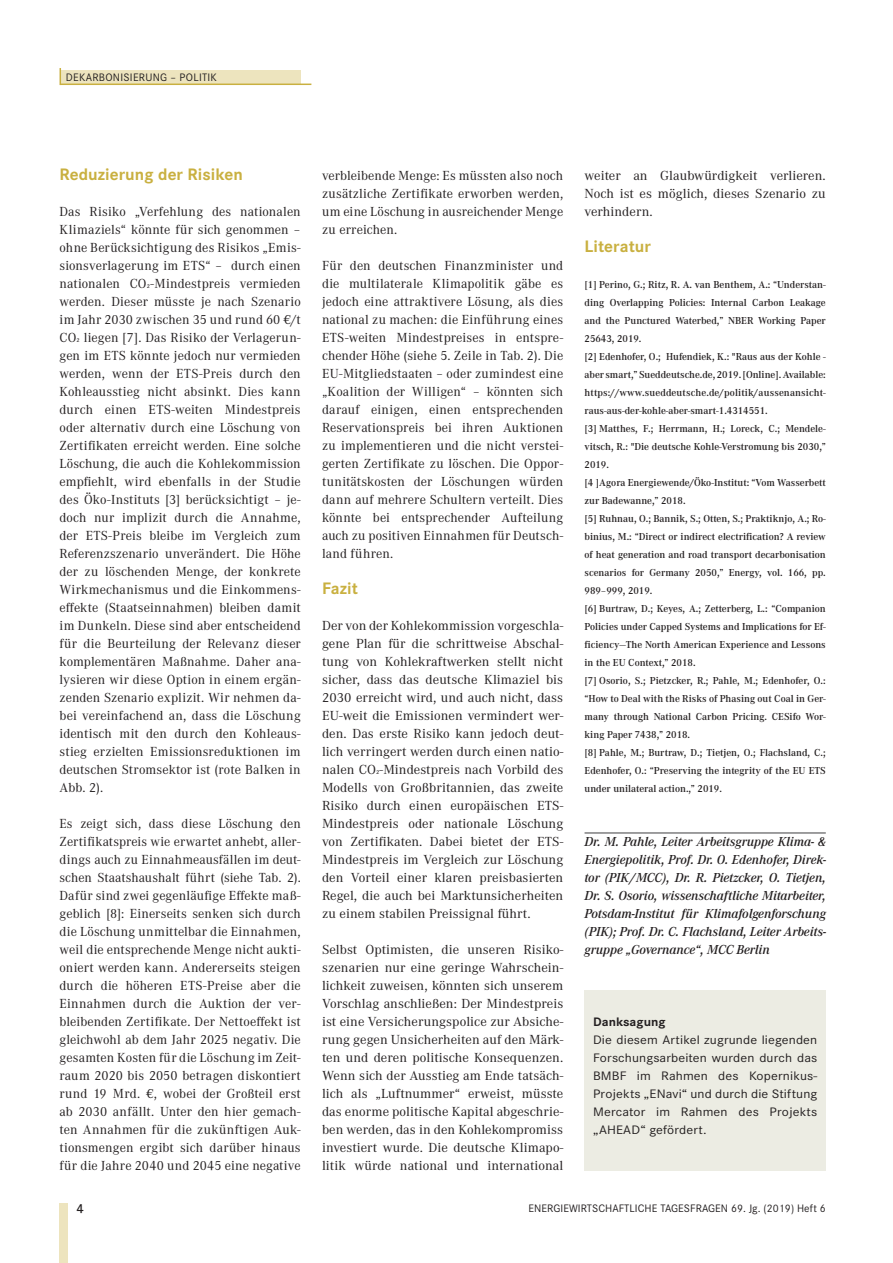
<style>
.page{position:relative;width:893px;height:1263px;background:#fff}
.page>*{position:absolute;margin:0;border:0;box-sizing:border-box;transform-origin:0 0}
.t1{font:700 17.25px "Corporate S";letter-spacing:.005em;color:#c9b040}
.t2{font:13.65px/18px "Corporate A";letter-spacing:.005em;color:#231f20;text-align:justify}
.t3{font:italic 600 13.5px/18px "Corporate A";letter-spacing:-.005em;color:#231f20;text-align:justify}
.t4{font:600 13.5px "Corporate S";color:#231f20}
.t5{font:12.75px/18px "Corporate S";letter-spacing:.01em;color:#231f20;text-align:justify;scale:1.1 1}
.t6{font:700 12.75px "Corporate S";letter-spacing:.005em;color:#231f20;scale:1.05 1}
.t7{font:11.25px "Corporate S";letter-spacing:.005em;color:#231f20}
.t8{font:11.25px "Corporate S";letter-spacing:.025em;color:#231f20}
.t9{font:600 10.5px/18px "Corporate A";color:#231f20}
</style>
<div class="page">
<div style="left:60px;top:71px;width:241px;height:13px;background:#ede4be"></div>
<hr style="left:60px;top:84px;width:251px;height:1px;background:#c9b040">
<svg style="left:60px;top:68px;width:1px;height:16px"></svg>
<div style="left:60px;top:1203px;width:8px;height:60px;background:#ede4be"></div>
<div style="left:585px;top:990px;width:241px;height:180px;background:#ecece3"></div>
<hr style="left:585px;top:832px;width:241px;height:1px;background:#3e3e3f">
<p class="t8" style="left:66px;top:71px;width:152px">DEKARBONISIERUNG – POLITIK</p>
<p class="t1" style="left:60px;top:164px;width:185px">Reduzierung der Risiken</p>
<p class="t2" style="left:60px;top:203px;width:243px">Das Risiko „Verfehlung des nationalen Klimaziels“ könnte für sich genommen – ohne Berücksichtigung des Risikos „Emis&shy;sionsverlagerung im ETS“ – durch einen nationalen CO2-Mindestpreis vermieden werden. Dieser müsste je nach Szenario im Jahr 2030 zwischen 35 und rund 60 €/t CO2 liegen [7]. Das Risiko der Verlagerun&shy;gen im ETS könnte jedoch nur vermieden werden, wenn der ETS-Preis durch den Kohleausstieg nicht absinkt. Dies kann durch einen ETS-weiten Mindestpreis oder alternativ durch eine Löschung von Zertifikaten erreicht werden. Eine solche Löschung, die auch die Kohlekommission empfiehlt, wird ebenfalls in der Studie des Öko-Instituts [3] berücksichtigt – je&shy;doch nur implizit durch die Annahme, der ETS-Preis bleibe im Vergleich zum Referenzszenario unverändert. Die Höhe der zu löschenden Menge, der konkrete Wirkmechanismus und die Einkommens&shy;effekte (Staatseinnahmen) bleiben damit im Dunkeln. Diese sind aber entscheidend für die Beurteilung der Relevanz dieser komplementären Maßnahme. Daher ana&shy;lysieren wir diese Option in einem ergän&shy;zenden Szenario explizit. Wir nehmen da&shy;bei vereinfachend an, dass die Löschung identisch mit den durch den Kohleaus&shy;stieg erzielten Emissionsreduktionen im deutschen Stromsektor ist (rote Balken in Abb. 2).</p>
<p class="t2" style="left:60px;top:815px;width:243px">Es zeigt sich, dass diese Löschung den Zertifikatspreis wie erwartet anhebt, aller&shy;dings auch zu Einnahmeausfällen im deut&shy;schen Staatshaushalt führt (siehe Tab. 2).<br>Dafür sind zwei gegenläufige Effekte maß&shy;geblich [8]: Einerseits senken sich durch die Löschung unmittelbar die Einnahmen, weil die entsprechende Menge nicht aukti&shy;oniert werden kann. Andererseits steigen durch die höheren ETS-Preise aber die Einnahmen durch die Auktion der ver&shy;bleibenden Zertifikate. Der Nettoeffekt ist gleichwohl ab dem Jahr 2025 negativ. Die gesamten Kosten für die Löschung im Zeit&shy;raum 2020 bis 2050 betragen diskontiert rund 19 Mrd. €, wobei der Großteil erst ab 2030 anfällt. Unter den hier gemach&shy;ten Annahmen für die zukünftigen Auk&shy;tionsmengen ergibt sich darüber hinaus für die Jahre 2040 und 2045 eine negative</p>
<p class="t2" style="left:322px;top:167px;width:243px">verbleibende Menge: Es müssten also noch zusätzliche Zertifikate erworben werden, um eine Löschung in ausreichender Menge zu erreichen.</p>
<p class="t2" style="left:322px;top:257px;width:243px">Für den deutschen Finanzminister und die multilaterale Klimapolitik gäbe es jedoch eine attraktivere Lösung, als dies national zu machen: die Einführung eines ETS-weiten Mindestpreises in entspre&shy;chender Höhe (siehe 5. Zeile in Tab. 2). Die EU-Mitgliedstaaten – oder zumindest eine „Koalition der Willigen“ – könnten sich darauf einigen, einen entsprechenden Reservationspreis bei ihren Auktionen zu implementieren und die nicht verstei&shy;gerten Zertifikate zu löschen. Die Oppor&shy;tunitätskosten der Löschungen würden dann auf mehrere Schultern verteilt. Dies könnte bei entsprechender Aufteilung auch zu positiven Einnahmen für Deutsch&shy;land führen.</p>
<p class="t1" style="left:322px;top:578px;width:37px">Fazit</p>
<p class="t2" style="left:322px;top:617px;width:243px">Der von der Kohlekommission vorgeschla&shy;gene Plan für die schrittweise Abschal&shy;tung von Kohlekraftwerken stellt nicht sicher, dass das deutsche Klimaziel bis 2030 erreicht wird, und auch nicht, dass EU-weit die Emissionen vermindert wer&shy;den. Das erste Risiko kann jedoch deut&shy;lich verringert werden durch einen natio&shy;nalen CO2-Mindestpreis nach Vorbild des Modells von Großbritannien, das zweite Risiko durch einen europäischen ETS-Mindestpreis oder nationale Löschung von Zertifikaten. Dabei bietet der ETS-Mindestpreis im Vergleich zur Löschung den Vorteil einer klaren preisbasierten Regel, die auch bei Marktunsicherheiten zu einem stabilen Preissignal führt.</p>
<p class="t2" style="left:322px;top:941px;width:243px">Selbst Optimisten, die unseren Risiko&shy;szenarien nur eine geringe Wahrschein&shy;lichkeit zuweisen, könnten sich unserem Vorschlag anschließen: Der Mindestpreis ist eine Versicherungspolice zur Absiche&shy;rung gegen Unsicherheiten auf den Märk&shy;ten und deren politische Konsequenzen.<br>Wenn sich der Ausstieg am Ende tatsäch&shy;lich als „Luftnummer“ erweist, müsste das enorme politische Kapital abgeschrie&shy;ben werden, das in den Kohlekompromiss investiert wurde. Die deutsche Klimapo&shy;litik würde national und international</p>
<p class="t2" style="left:585px;top:167px;width:243px">weiter an Glaubwürdigkeit verlieren.<br>Noch ist es möglich, dieses Szenario zu verhindern.</p>
<p class="t1" style="left:585px;top:236px;width:68px">Literatur</p>
<p class="t9" style="left:585px;top:276px;width:243px">[1] Perino, G.; Ritz, R. A. van Benthem, A.: “Understan&shy;ding Overlapping Policies: Internal Carbon Leakage and the Punctured Waterbed,” NBER Working Paper 25643, 2019.<br>[2] Edenhofer, O.; Hufendiek, K.: "Raus aus der Kohle - aber smart,” Sueddeutsche.de, 2019. [Online]. Available: https://www.sueddeutsche.de/politik/aussenansicht&shy;raus-aus-der-kohle-aber-smart-1.4314551.<br>[3] Matthes, F.; Herrmann, H.; Loreck, C.; Mendele&shy;vitsch, R.: "Die deutsche Kohle-Verstromung bis 2030,” 2019.<br>[4 ]Agora Energiewende/Öko-Institut: “Vom Wasserbett zur Badewanne,” 2018.<br>[5] Ruhnau, O.; Bannik, S.; Otten, S.; Praktiknjo, A.; Ro&shy;binius, M.: “Direct or indirect electrification? A review of heat generation and road transport decarbonisation scenarios for Germany 2050,” Energy, vol. 166, pp.<br>989–999, 2019.<br>[6] Burtraw, D.; Keyes, A.; Zetterberg, L.: “Companion Policies under Capped Systems and Implications for Ef&shy;ficiency—The North American Experience and Lessons in the EU Context,” 2018.<br>[7] Osorio, S.; Pietzcker, R.; Pahle, M.; Edenhofer, O.: “How to Deal with the Risks of Phasing out Coal in Ger&shy;many through National Carbon Pricing. CESifo Wor&shy;king Paper 7438,” 2018.<br>[8] Pahle, M.; Burtraw, D.; Tietjen, O.; Flachsland, C.; Edenhofer, O.: “Preserving the integrity of the EU ETS under unilateral action.,” 2019.</p>
<p class="t3" style="left:585px;top:833px;width:243px">Dr. M. Pahle, Leiter Arbeitsgruppe Klima- &amp; Energiepolitik, Prof. Dr. O. Edenhofer, Direk&shy;tor (PIK/MCC), Dr. R. Pietzcker, O. Tietjen, Dr. S. Osorio, wissenschaftliche Mitarbeiter, Potsdam-Institut für Klimafolgenforschung (PIK); Prof. Dr. C. Flachsland, Leiter Arbeits&shy;gruppe „Governance“, MCC Berlin</p>
<p class="t6" style="left:593px;top:1014px;width:71px">Danksagung</p>
<p class="t5" style="left:593px;top:1031px;width:205px">Die diesem Artikel zugrunde liegenden Forschungsarbeiten wurden durch das BMBF im Rahmen des Kopernikus-Projekts „ENavi“ und durch die Stiftung Mercator im Rahmen des Projekts „AHEAD“ gefördert.</p>
<p class="t4" style="left:77px;top:1201px;width:9px">4</p>
<p class="t7" style="left:529px;top:1202px;width:299px">ENERGIEWIRTSCHAFTLICHE TAGESFRAGEN 69. Jg. (2019) Heft 6</p>
</div>
